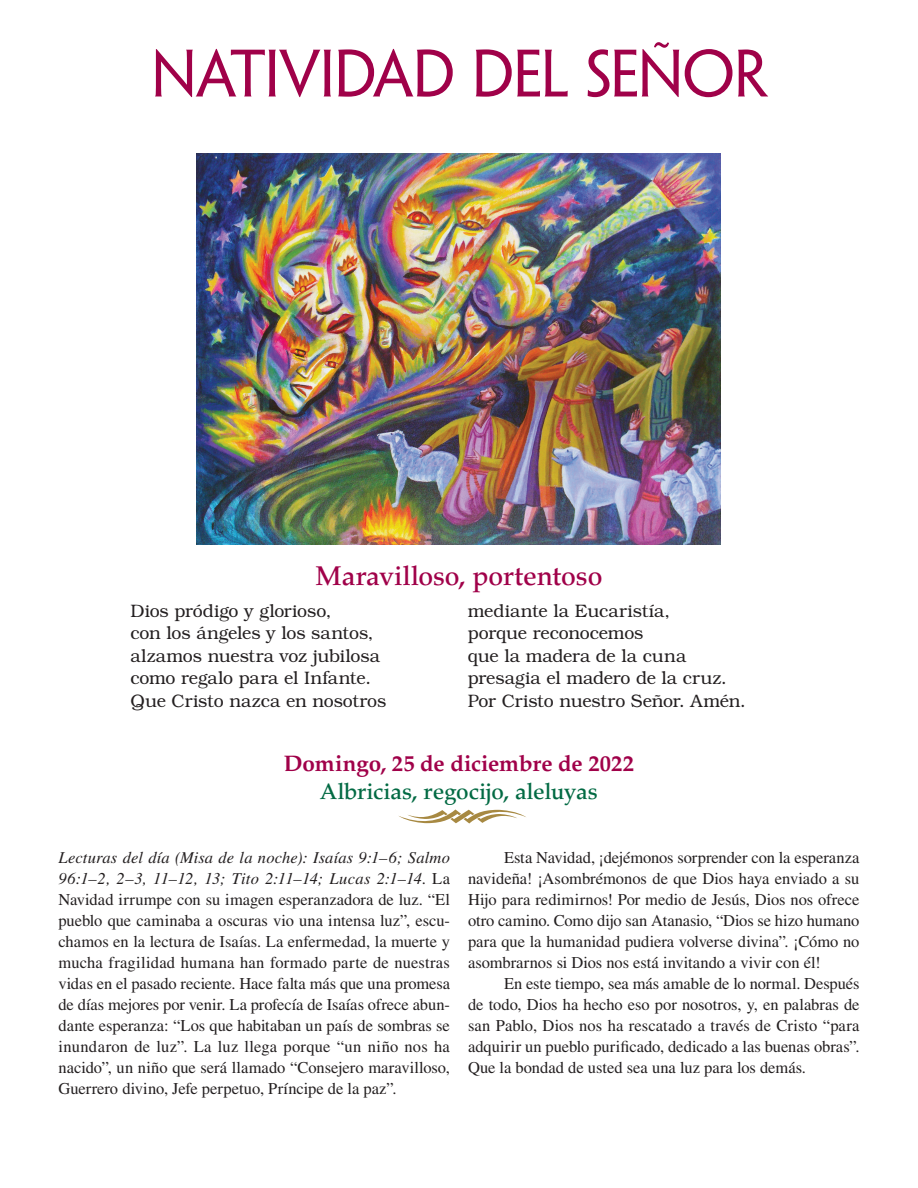
<style>
.page{position:relative;width:918px;height:1188px;background:#fff}
.page>*{position:absolute;margin:0;border:0;box-sizing:border-box;transform-origin:0 0}
.week__CHRSMS{font:60px "Penumbra Flare Std";letter-spacing:-.025em;color:#a00149}
.prayer_h1__CHRSMS{font:500 27px "Palatino LT Std";letter-spacing:-.005em;color:#a00149}
.h1__front_CHRSMS{font:700 22.5px "Palatino LT Std";letter-spacing:-.005em;color:#a00149}
.h2__front_ADVNT__CH{font:500 22.5px "Palatino LT Std";letter-spacing:-.01em;color:#026a43}
.prayer__front{font:300 18px "Bookman Std";letter-spacing:-.005em;color:#231f20}
.para__front{font:16.5px/21px "Times LT Std";color:#231f20;text-align:justify}
.para__indentfront{font:16.5px/21px "Times LT Std";letter-spacing:-.005em;color:#231f20;text-align:justify}
.s1{font-style:italic}
</style>
<div class="page">
<img style="left:196px;top:154px;width:525px;height:390px">
<svg style="left:399px;top:809px;width:127px;height:15px"></svg>
<p class="week__CHRSMS" style="left:151px;top:38px;width:618px">NATIVIDAD DEL SEÑOR</p>
<p class="prayer_h1__CHRSMS" style="left:316px;top:560px;width:288px">Maravilloso, portentoso</p>
<p class="prayer__front" style="left:130px;top:600px;width:202px">Dios pródigo y glorioso,</p>
<p class="prayer__front" style="left:130px;top:623px;width:245px">con los ángeles y los santos,</p>
<p class="prayer__front" style="left:130px;top:645px;width:251px">alzamos nuestra voz jubilosa</p>
<p class="prayer__front" style="left:130px;top:668px;width:242px">como regalo para el Infante.</p>
<p class="prayer__front" style="left:130px;top:690px;width:257px">Que Cristo nazca en nosotros</p>
<p class="prayer__front" style="left:468px;top:600px;width:204px">mediante la Eucaristía,</p>
<p class="prayer__front" style="left:468px;top:623px;width:177px">porque reconocemos</p>
<p class="prayer__front" style="left:468px;top:645px;width:220px">que la madera de la cuna</p>
<p class="prayer__front" style="left:468px;top:668px;width:261px">presagia el madero de la cruz.</p>
<p class="prayer__front" style="left:468px;top:690px;width:280px">Por Cristo nuestro Señor. Amén.</p>
<p class="h1__front_CHRSMS" style="left:284px;top:750px;width:352px">Domingo, 25 de diciembre de 2022</p>
<p class="h2__front_ADVNT__CH" style="left:320px;top:779px;width:279px">Albricias, regocijo, aleluyas</p>
<p class="para__front" style="left:58px;top:847px;width:393px"><span class="s1">Lecturas del día (Misa de la noche): Isaías 9:1–6; Salmo 96:1–2, 2–3, 11–12, 13; Tito 2:11–14; Lucas 2:1–14</span>. La Navidad irrumpe con su imagen esperanzadora de luz. “El pueblo que caminaba a oscuras vio una intensa luz”, escu&shy;chamos en la lectura de Isaías. La enfermedad, la muerte y mucha fragilidad humana han formado parte de nuestras vidas en el pasado reciente. Hace falta más que una promesa de días mejores por venir. La profecía de Isaías ofrece abun&shy;dante esperanza: “Los que habitaban un país de sombras se inundaron de luz”. La luz llega porque “un niño nos ha nacido”, un niño que será llamado “Consejero maravilloso, Guerrero divino, Jefe perpetuo, Príncipe de la paz”.</p>
<p class="para__indentfront" style="left:468px;top:847px;width:393px;text-indent:36px">Esta Navidad, ¡dejémonos sorprender con la esperanza navideña! ¡Asombrémonos de que Dios haya enviado a su Hijo para redimirnos! Por medio de Jesús, Dios nos ofrece otro camino. Como dijo san Atanasio, “Dios se hizo humano para que la humanidad pudiera volverse divina”. ¡Cómo no asombrarnos si Dios nos está invitando a vivir con él!</p>
<p class="para__indentfront" style="left:468px;top:973px;width:393px;text-indent:36px">En este tiempo, sea más amable de lo normal. Después de todo, Dios ha hecho eso por nosotros, y, en palabras de san Pablo, Dios nos ha rescatado a través de Cristo “para adquirir un pueblo purificado, dedicado a las buenas obras”.<br>Que la bondad de usted sea una luz para los demás.</p>
</div>
